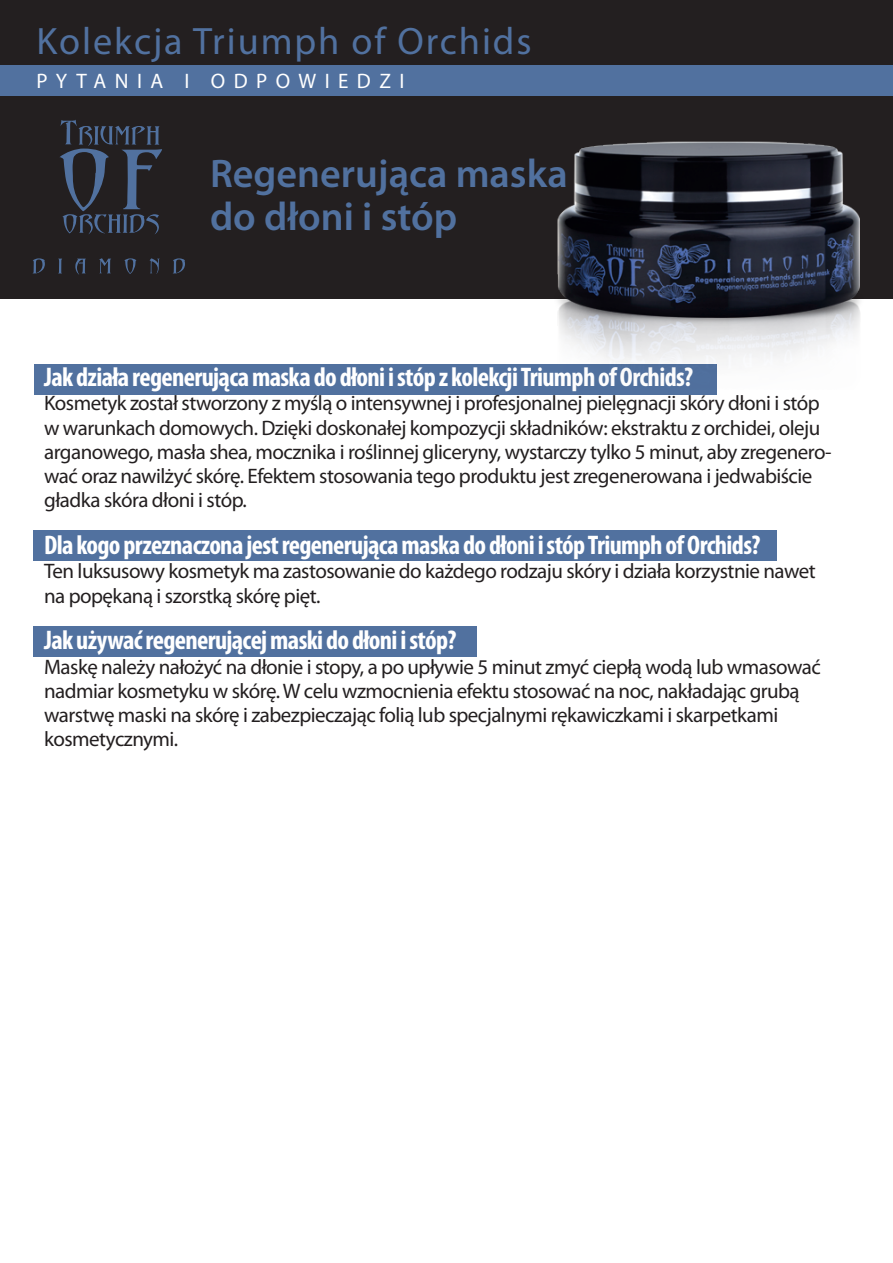
<style>
.page{position:relative;width:893px;height:1263px;background:#fff}
.page>*{position:absolute;margin:0;border:0;box-sizing:border-box;transform-origin:0 0}
.t1{font:600 40.05px/42.8px "Myriad Pro";color:#51719f}
.t2{font:38.25px "Myriad Pro";letter-spacing:.05em;color:#51719f}
.t3{font:700 condensed 27px "Myriad Pro";letter-spacing:-.025em;color:#fff}
.t4{font:21px/24.3px "Myriad Pro";letter-spacing:-.025em;color:#231f20}
.t5{font:21px "Myriad Pro";letter-spacing:.4em;color:#fff}
</style>
<div class="page">
<div style="left:34px;top:364px;width:682px;height:30px;background:#51719f"></div>
<div style="left:34px;top:531px;width:743px;height:30px;background:#51719f"></div>
<div style="left:34px;top:626px;width:443px;height:30px;background:#51719f"></div>
<div style="left:0;top:0;width:893px;height:298px;background:#231f20"></div>
<div style="left:0;top:65px;width:893px;height:30px;background:#51719f"></div>
<svg style="left:59px;top:120px;width:103px;height:114px"></svg>
<svg style="left:33px;top:258px;width:12px;height:15px"></svg>
<svg style="left:58px;top:259px;width:4px;height:14px"></svg>
<svg style="left:75px;top:259px;width:11px;height:16px"></svg>
<svg style="left:99px;top:258px;width:12px;height:15px"></svg>
<svg style="left:124px;top:258px;width:12px;height:16px"></svg>
<svg style="left:150px;top:258px;width:10px;height:16px"></svg>
<svg style="left:173px;top:258px;width:12px;height:15px"></svg>
<img style="left:481px;top:95px;width:412px;height:300px">
<h2 class="t2" style="left:37px;top:17px;width:496px">Kolekcja Triumph of Orchids</h2>
<p class="t5" style="left:37px;top:68px;width:369px">PYTANIA I ODPOWIEDZI</p>
<h1 class="t1" style="left:210px;top:152px;width:359px">Regenerująca maska do dłoni i stóp</h1>
<p class="t3" style="left:44px;top:360px;width:650px">Jak działa regenerująca maska do dłoni i stóp z kolekcji Triumph of Orchids?</p>
<p class="t4" style="left:44px;top:391px;width:789px">Kosmetyk został stworzony z myślą o intensywnej i profesjonalnej pielęgnacji skóry dłoni i stóp w warunkach domowych. Dzięki doskonałej kompozycji składników: ekstraktu z orchidei, oleju arganowego, masła shea, mocznika i roślinnej gliceryny, wystarczy tylko 5 minut, aby zregenero&shy;wać oraz nawilżyć skórę. Efektem stosowania tego produktu jest zregenerowana i jedwabiście gładka skóra dłoni i stóp.</p>
<p class="t3" style="left:44px;top:528px;width:718px">Dla kogo przeznaczona jest regenerująca maska do dłoni i stóp Triumph of Orchids?</p>
<p class="t4" style="left:44px;top:559px;width:773px">Ten luksusowy kosmetyk ma zastosowanie do każdego rodzaju skóry i działa korzystnie nawet na popękaną i szorstką skórę pięt.</p>
<p class="t3" style="left:44px;top:623px;width:414px">Jak używać regenerującej maski do dłoni i stóp?</p>
<p class="t4" style="left:44px;top:654px;width:778px">Maskę należy nałożyć na dłonie i stopy, a po upływie 5 minut zmyć ciepłą wodą lub wmasować nadmiar kosmetyku w skórę. W celu wzmocnienia efektu stosować na noc, nakładając grubą warstwę maski na skórę i zabezpieczając folią lub specjalnymi rękawiczkami i skarpetkami kosmetycznymi.</p>
</div>
